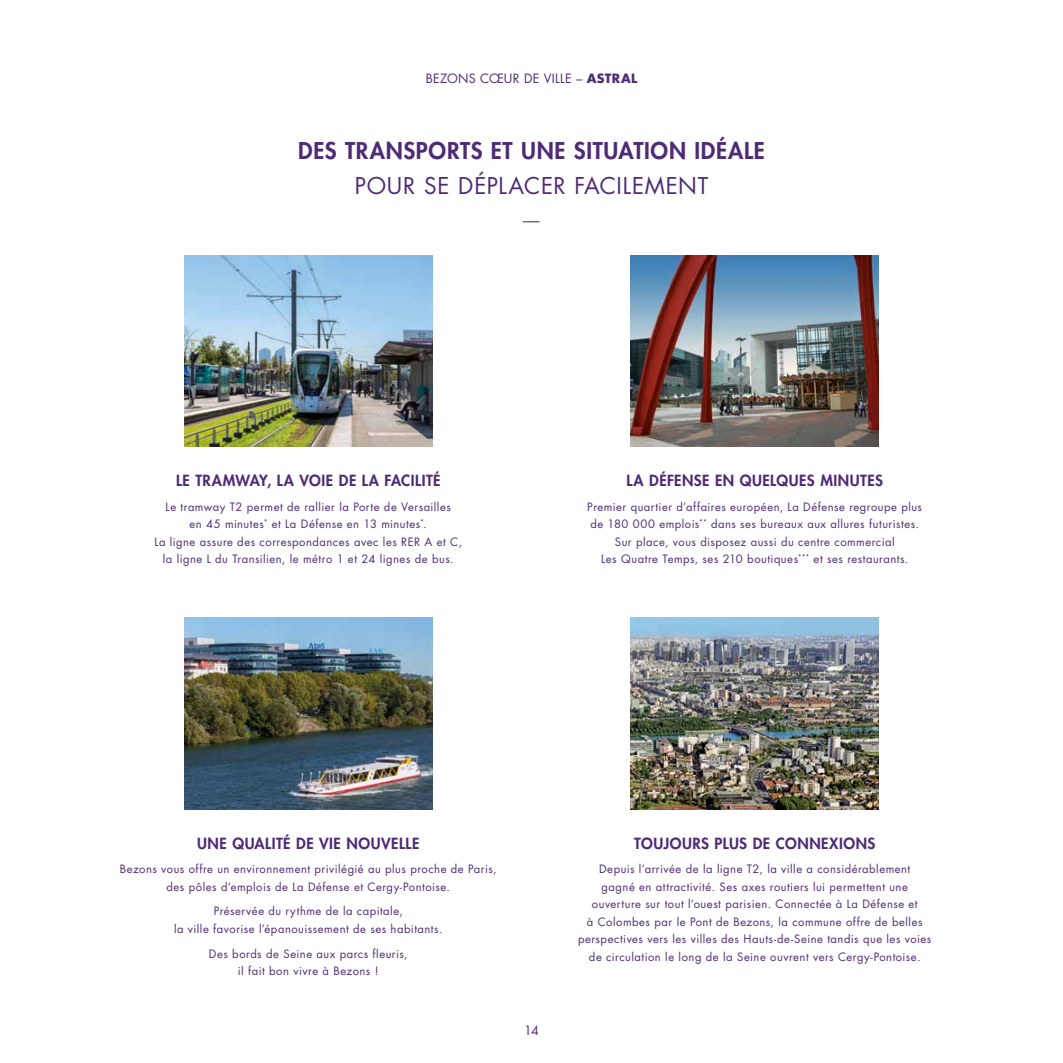
<style>
.page{position:relative;width:1063px;height:1063px;background:#fff}
.page>*{position:absolute;margin:0;border:0;box-sizing:border-box;transform-origin:0 0}
.t1{font:800 22.5px "Futura Std";letter-spacing:.035em;color:#4e2c75}
.t2{font:22.5px "Futura Std";letter-spacing:.03em;color:#4e2c75}
.t3{font:300 22.5px "Futura Std";color:#4e2c75}
.t4{font:800 15px "Futura Std";letter-spacing:.035em;color:#4e2c75}
.t5{font:12.5px "Futura Std";letter-spacing:.025em;color:#4e2c75}
.t6{font:11.25px/17.5px "Futura Std";letter-spacing:.045em;color:#4e2c75;text-align:center}
.s1{font-weight:700}
</style>
<div class="page">
<img style="left:184px;top:255px;width:248px;height:191px">
<img style="left:631px;top:255px;width:248px;height:191px">
<img style="left:184px;top:618px;width:248px;height:191px">
<img style="left:631px;top:618px;width:248px;height:191px">
<p class="t5" style="left:426px;top:71px;width:213px">BEZONS CŒUR DE VILLE – <span class="s1">ASTRAL</span></p>
<h1 class="t1" style="left:298px;top:137px;width:468px">DES TRANSPORTS ET UNE SITUATION IDÉALE</h1>
<h1 class="t2" style="left:355px;top:172px;width:355px">POUR SE DÉPLACER FACILEMENT</h1>
<h1 class="t3" style="left:520px;top:207px;width:24px">—</h1>
<h2 class="t4" style="left:176px;top:471px;width:266px">LE TRAMWAY, LA VOIE DE LA FACILITÉ</h2>
<p class="t6" style="left:154px;top:498px;width:309px">Le tramway T2 permet de rallier la Porte de Versailles<br>en 45 minutes<sup>*</sup> et La Défense en 13 minutes<sup>*</sup>.<br>La ligne assure des correspondances avec les RER A et C, la ligne L du Transilien, le métro 1 et 24 lignes de bus.</p>
<h2 class="t4" style="left:626px;top:471px;width:258px">LA DÉFENSE EN QUELQUES MINUTES</h2>
<p class="t6" style="left:587px;top:498px;width:336px">Premier quartier d’affaires européen, La Défense regroupe plus de 180 000 emplois<sup>**</sup> dans ses bureaux aux allures futuristes.<br>Sur place, vous disposez aussi du centre commercial<br>Les Quatre Temps, ses 210 boutiques<sup>***</sup> et ses restaurants.</p>
<h2 class="t4" style="left:197px;top:834px;width:224px">UNE QUALITÉ DE VIE NOUVELLE</h2>
<p class="t6" style="left:120px;top:861px;width:378px">Bezons vous offre un environnement privilégié au plus proche de Paris, des pôles d’emplois de La Défense et Cergy-Pontoise.</p>
<p class="t6" style="left:174px;top:903px;width:270px">Préservée du rythme de la capitale,<br>la ville favorise l’épanouissement de ses habitants.</p>
<p class="t6" style="left:209px;top:945px;width:200px">Des bords de Seine aux parcs fleuris, il fait bon vivre à Bezons !</p>
<p class="t5" style="left:524px;top:1023px;width:16px">14</p>
<h2 class="t4" style="left:634px;top:834px;width:243px">TOUJOURS PLUS DE CONNEXIONS</h2>
<p class="t6" style="left:578px;top:861px;width:355px">Depuis l’arrivée de la ligne T2, la ville a considérablement<br>gagné en attractivité. Ses axes routiers lui permettent une ouverture sur tout l’ouest parisien. Connectée à La Défense et<br>à Colombes par le Pont de Bezons, la commune offre de belles perspectives vers les villes des Hauts-de-Seine tandis que les voies de circulation le long de la Seine ouvrent vers Cergy-Pontoise.</p>
</div>
